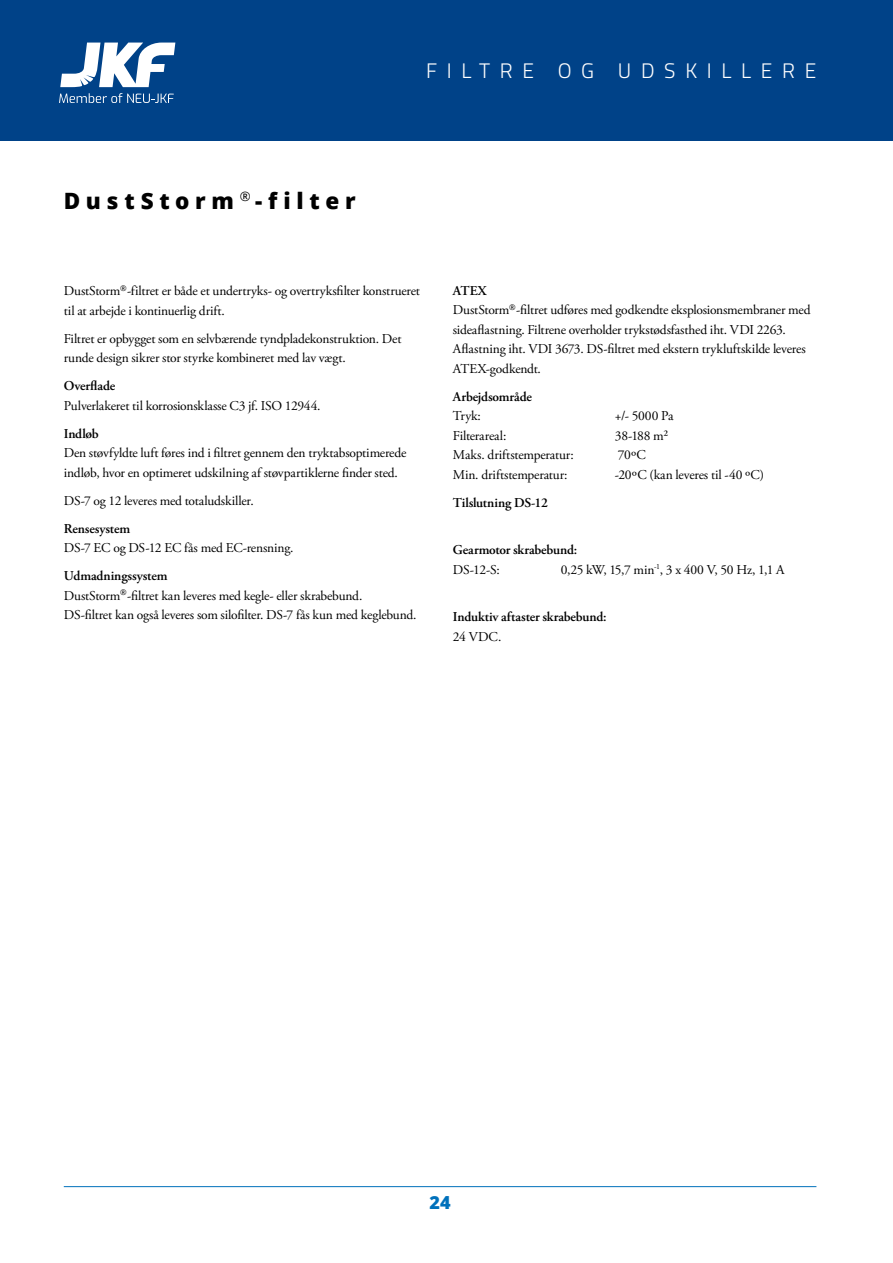
<style>
.page{position:relative;width:893px;height:1263px;background:#fff}
.page>*{position:absolute;margin:0;border:0;box-sizing:border-box;transform-origin:0 0}
.t1{font:800 22.5px "Open Sans";letter-spacing:.25em;color:#000}
.t2{font:300 21px "Titillium";letter-spacing:.46em;color:#fff}
.t3{font:800 18px "Open Sans";color:#0071bb}
.t4{font:13.5px/19.5px "Adobe Garamond Pro";letter-spacing:-.015em;color:#000}
.t5{font:600 13.5px "Adobe Garamond Pro";letter-spacing:-.01em;color:#000}
.s1{font-weight:600}
</style>
<div class="page">
<hr style="left:64px;top:1186px;width:752px;height:1px;background:#0071bb">
<div style="left:0;top:0;width:893px;height:140px;background:#004288"></div>
<svg style="left:60px;top:43px;width:115px;height:44px"></svg>
<svg style="left:59px;top:93px;width:115px;height:10px"></svg>
<h1 class="t1" style="left:64px;top:183px;width:293px">DustStorm <sup>®</sup>-filter</h1>
<h2 class="t2" style="left:426px;top:55px;width:392px">FILTRE OG UDSKILLERE</h2>
<p class="t4" style="left:64px;top:282px;width:358px">DustStorm<sup>®</sup>-filtret er både et undertryks- og overtryksfilter konstrueret til at arbejde i kontinuerlig drift.</p>
<p class="t4" style="left:64px;top:329px;width:339px">Filtret er opbygget som en selvbærende tyndpladekonstruktion. Det runde design sikrer stor styrke kombineret med lav vægt.</p>
<p class="t5" style="left:64px;top:378px;width:53px">Overflade</p>
<p class="t4" style="left:64px;top:396px;width:258px">Pulverlakeret til korrosionsklasse C3 jf. ISO 12944.</p>
<p class="t5" style="left:64px;top:426px;width:37px">Indløb</p>
<p class="t4" style="left:64px;top:444px;width:344px">Den støvfyldte luft føres ind i filtret gennem den tryktabsoptimerede indløb, hvor en optimeret udskilning af støvpartiklerne finder sted.</p>
<p class="t4" style="left:64px;top:491px;width:191px">DS-7 og 12 leveres med totaludskiller.</p>
<p class="t5" style="left:64px;top:521px;width:68px">Rensesystem</p>
<p class="t4" style="left:64px;top:539px;width:231px">DS-7 EC og DS-12 EC fås med EC-rensning.</p>
<p class="t4" style="left:64px;top:567px;width:354px"><span class="s1">Udmadningssystem<br></span>DustStorm<sup>®</sup>-filtret kan leveres med kegle- eller skrabebund.<br>DS-filtret kan også leveres som silofilter. DS-7 fås kun med keglebund.</p>
<p class="t4" style="left:453px;top:281px;width:359px"><span class="s1">ATEX<br></span>DustStorm<sup>®</sup>-filtret udføres med godkendte eksplosionsmembraner med sideaflastning. Filtrene overholder trykstødsfasthed iht. VDI 2263.<br>Aflastning iht. VDI 3673. DS-filtret med ekstern trykluftskilde leveres ATEX-godkendt.</p>
<p class="t5" style="left:453px;top:389px;width:81px">Arbejdsområde</p>
<p class="t4" style="left:453px;top:407px;width:30px">Tryk:</p>
<p class="t4" style="left:615px;top:407px;width:60px">+/- 5000 Pa</p>
<p class="t4" style="left:453px;top:426px;width:55px">Filterareal:</p>
<p class="t4" style="left:615px;top:426px;width:55px">38-188 m²</p>
<p class="t4" style="left:453px;top:446px;width:122px">Maks. driftstemperatur:</p>
<p class="t4" style="left:618px;top:446px;width:29px">70ºC</p>
<p class="t4" style="left:453px;top:465px;width:116px">Min. driftstemperatur:</p>
<p class="t4" style="left:615px;top:465px;width:151px">-20ºC (kan leveres til -40 ºC)</p>
<p class="t5" style="left:453px;top:495px;width:97px">Tilslutning DS-12</p>
<p class="t5" style="left:453px;top:542px;width:126px">Gearmotor skrabebund:</p>
<p class="t4" style="left:453px;top:560px;width:49px">DS-12-S:</p>
<p class="t4" style="left:561px;top:560px;width:225px">0,25 kW, 15,7 min<sup>-1</sup>, 3 x 400 V, 50 Hz, 1,1 A</p>
<p class="t5" style="left:453px;top:609px;width:155px">Induktiv aftaster skrabebund:</p>
<p class="t4" style="left:453px;top:627px;width:50px">24 VDC.</p>
<h3 class="t3" style="left:430px;top:1188px;width:23px">24</h3>
</div>
